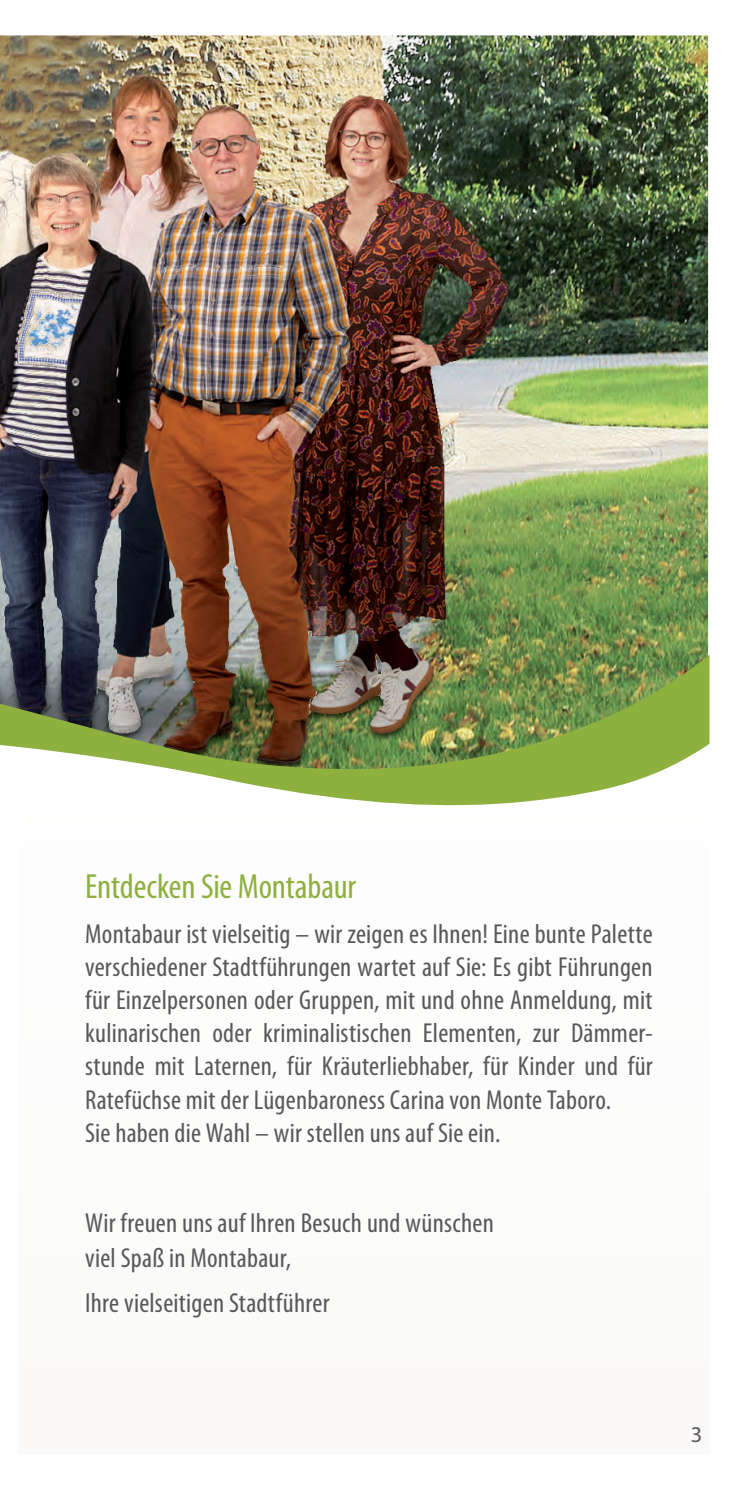
<style>
.page{position:relative;width:745px;height:1489px;background:#fff}
.page>*{position:absolute;margin:0;border:0;box-sizing:border-box;transform-origin:0 0}
.t1{font:condensed 35px "Myriad Pro";letter-spacing:-.005em;color:#8eb03f}
.t2{font:condensed 27.5px/33px "Myriad Pro";letter-spacing:.01em;color:#57585a}
.t3{font:22.5px "Myriad Pro";color:#57585a}
</style>
<div class="page">
<div style="left:0;top:737px;width:709px;height:716px;background:#fcfcfb"></div>
<img style="left:0;top:35px;width:707px;height:554px">
<div style="left:0;top:712px;width:18px;height:776px;background:#fff"></div>
<img style="left:0;top:589px;width:709px;height:217px">
<p class="t1" style="left:85px;top:865px;width:272px">Entdecken Sie Montabaur</p>
<p class="t2" style="left:85px;top:917px;width:568px">Montabaur ist vielseitig – wir zeigen es Ihnen! Eine bunte Palette verschiedener Stadtführungen wartet auf Sie: Es gibt Führungen für Einzelpersonen oder Gruppen, mit und ohne Anmeldung, mit kulinarischen oder kriminalistischen Elementen, zur Dämmer&shy;stunde mit Laternen, für Kräuterliebhaber, für Kinder und für Ratefüchse mit der Lügenbaroness Carina von Monte Taboro.<br>Sie haben die Wahl – wir stellen uns auf Sie ein.</p>
<p class="t2" style="left:85px;top:1204px;width:410px;line-height:35px">Wir freuen uns auf Ihren Besuch und wünschen viel Spaß in Montabaur,</p>
<p class="t2" style="left:85px;top:1285px;width:246px">Ihre vielseitigen Stadtführer</p>
<p class="t3" style="left:690px;top:1420px;width:13px">3</p>
</div>
